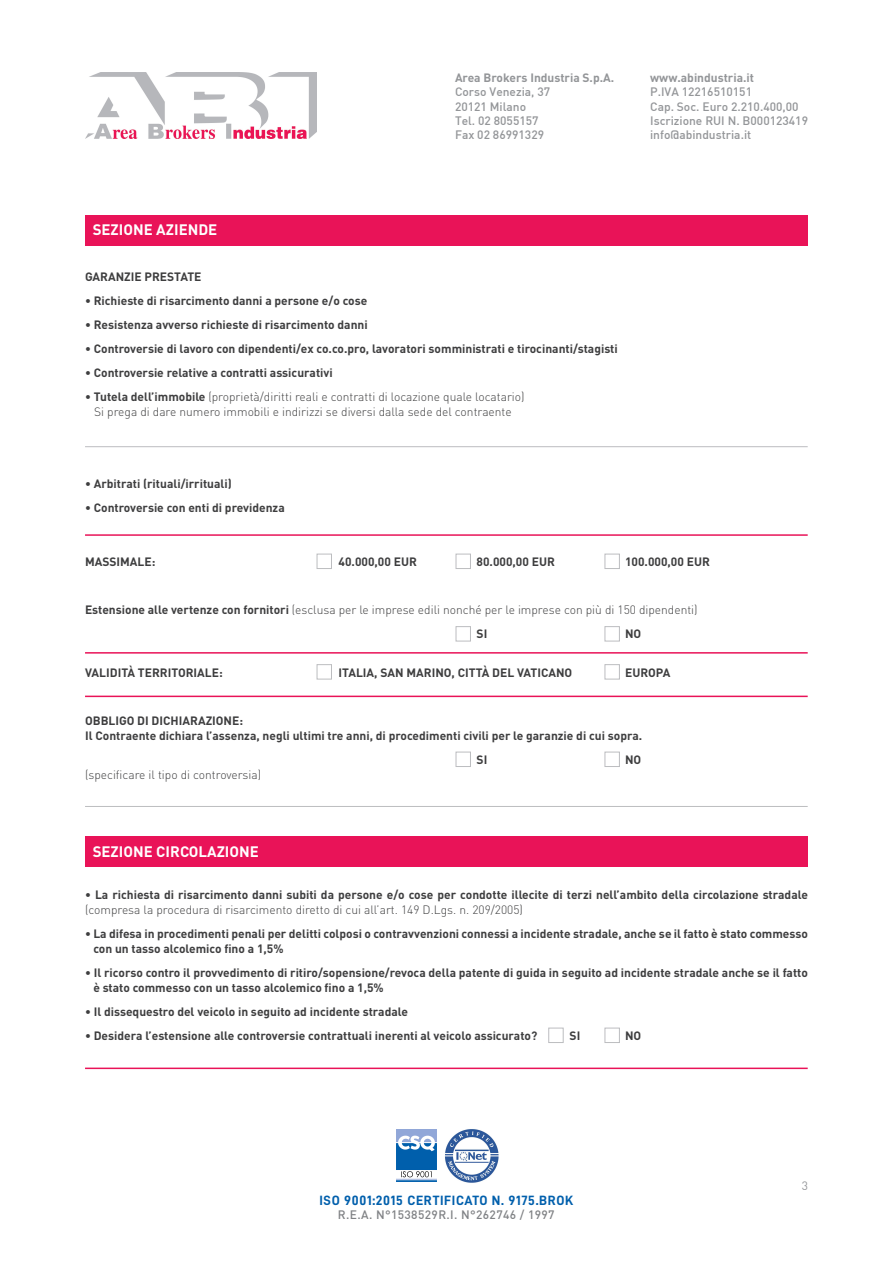
<style>
.page{position:relative;width:893px;height:1263px;background:#fff}
.page>*{position:absolute;margin:0;border:0;box-sizing:border-box;transform-origin:0 0}
.t1{font:700 15px "DIN";color:#fff}
.t2{font:13.5px "D DIN Bold";letter-spacing:.05em;color:#005fac}
.t3{font:700 12px/15px "DIN";color:#3e3e3f}
.t4{font:300 12px/15px "DIN";color:#3e3e3f;text-align:center}
.t5{font:500 12px/14.2px "DIN";color:#939598}
.t6{font:700 12px "DIN";color:#939598}
.t7{font:500 12px "DIN";letter-spacing:.03em;color:#808285}
.t8{font:12px "DIN";color:#939598}
.s1{font-weight:700}
</style>
<div class="page">
<img style="left:445px;top:1129px;width:54px;height:54px">
<img style="left:396px;top:1130px;width:41px;height:52px">
<img style="left:85px;top:72px;width:232px;height:66px">
<div style="left:85px;top:215px;width:723px;height:30px;background:#e91358"></div>
<hr style="left:85px;top:446px;width:723px;height:1px;background:#bcbdc0">
<hr style="left:85px;top:534px;width:723px;height:2px;background:#e91358">
<hr style="left:85px;top:806px;width:723px;height:1px;background:#bcbdc0">
<div style="left:605px;top:626px;width:15px;height:15px;border:1px solid #bcbdc0"></div>
<div style="left:456px;top:626px;width:15px;height:15px;border:1px solid #bcbdc0"></div>
<div style="left:605px;top:752px;width:15px;height:15px;border:1px solid #bcbdc0"></div>
<div style="left:456px;top:752px;width:15px;height:15px;border:1px solid #bcbdc0"></div>
<div style="left:456px;top:554px;width:15px;height:15px;border:1px solid #bcbdc0"></div>
<div style="left:605px;top:554px;width:15px;height:15px;border:1px solid #bcbdc0"></div>
<div style="left:317px;top:554px;width:15px;height:15px;border:1px solid #bcbdc0"></div>
<div style="left:605px;top:664px;width:15px;height:15px;border:1px solid #bcbdc0"></div>
<div style="left:317px;top:664px;width:15px;height:15px;border:1px solid #bcbdc0"></div>
<hr style="left:85px;top:652px;width:723px;height:2px;background:#e91358">
<hr style="left:85px;top:696px;width:723px;height:1px;background:#e91358">
<div style="left:85px;top:837px;width:723px;height:30px;background:#e91358"></div>
<hr style="left:85px;top:1067px;width:723px;height:2px;background:#e91358">
<div style="left:605px;top:1028px;width:15px;height:15px;border:1px solid #bcbdc0"></div>
<div style="left:549px;top:1028px;width:14px;height:15px;border:1px solid #bcbdc0"></div>
<p class="t6" style="left:455px;top:70px;width:161px">Area Brokers Industria S.p.A.</p>
<p class="t5" style="left:455px;top:84px;width:97px">Corso Venezia, 37<br>20121 Milano<br>Tel. 02 8055157<br>Fax 02 86991329</p>
<p class="t6" style="left:650px;top:70px;width:105px">www.abindustria.it</p>
<p class="t5" style="left:650px;top:84px;width:159px">P.IVA 12216510151<br>Cap. Soc. Euro 2.210.400,00<br>Iscrizione RUI N. B000123419 info@abindustria.it</p>
<p class="t1" style="left:93px;top:220px;width:126px">SEZIONE AZIENDE</p>
<p class="t3" style="left:85px;top:268px;width:118px">GARANZIE PRESTATE</p>
<p class="t3" style="left:85px;top:292px;width:284px">• Richieste di risarcimento danni a persone e/o cose</p>
<p class="t3" style="left:85px;top:316px;width:284px">• Resistenza avverso richieste di risarcimento danni</p>
<p class="t3" style="left:85px;top:340px;width:534px">• Controversie di lavoro con dipendenti/ex co.co.pro, lavoratori somministrati e tirocinanti/stagisti</p>
<p class="t3" style="left:85px;top:364px;width:249px">• Controversie relative a contratti assicurativi</p>
<p class="t4" style="left:85px;top:388px;width:441px"><span class="s1">• Tutela dell’immobile</span> (proprietà/diritti reali e contratti di locazione quale locatario)<br>Si prega di dare numero immobili e indirizzi se diversi dalla sede del contraente</p>
<p class="t3" style="left:85px;top:475px;width:148px">• Arbitrati (rituali/irrituali)</p>
<p class="t3" style="left:85px;top:499px;width:201px">• Controversie con enti di previdenza</p>
<p class="t3" style="left:85px;top:553px;width:72px">MASSIMALE:</p>
<p class="t3" style="left:339px;top:553px;width:80px">40.000,00 EUR</p>
<p class="t3" style="left:477px;top:553px;width:80px">80.000,00 EUR</p>
<p class="t3" style="left:625px;top:553px;width:86px">100.000,00 EUR</p>
<p class="t4" style="left:477px;top:597px;width:223px;line-height:24px;text-align:left;text-indent:-392px"><span class="s1">Estensione alle vertenze con fornitori</span> (esclusa per le imprese edili nonché per le imprese con più di 150 dipendenti)<br><span class="s1">SI</span></p>
<p class="t3" style="left:625px;top:625px;width:18px">NO</p>
<p class="t3" style="left:85px;top:664px;width:139px">VALIDITÀ TERRITORIALE:</p>
<p class="t3" style="left:339px;top:664px;width:235px">ITALIA, SAN MARINO, CITTÀ DEL VATICANO</p>
<p class="t3" style="left:625px;top:664px;width:47px">EUROPA</p>
<p class="t3" style="left:85px;top:712px;width:559px">OBBLIGO DI DICHIARAZIONE:<br>Il Contraente dichiara l’assenza, negli ultimi tre anni, di procedimenti civili per le garanzie di cui sopra.</p>
<p class="t3" style="left:477px;top:751px;width:12px">SI</p>
<p class="t3" style="left:625px;top:751px;width:18px">NO</p>
<p class="t4" style="left:85px;top:766px;width:178px">(specificare il tipo di controversia)</p>
<p class="t1" style="left:93px;top:842px;width:168px">SEZIONE CIRCOLAZIONE</p>
<p class="t3" style="left:85px;top:887px;width:724px">• La richiesta di risarcimento danni subiti da persone e/o cose per condotte illecite di terzi nell’ambito della circolazione stradale</p>
<p class="t4" style="left:85px;top:902px;width:439px">(compresa la procedura di risarcimento diretto di cui all’art. 149 D.Lgs. n. 209/2005)</p>
<p class="t3" style="left:93px;top:926px;width:716px;text-indent:-8px">• La difesa in procedimenti penali per delitti colposi o contravvenzioni connessi a incidente stradale, anche se il fatto è stato commesso con un tasso alcolemico fino a 1,5%</p>
<p class="t3" style="left:93px;top:965px;width:716px;text-indent:-8px">• Il ricorso contro il provvedimento di ritiro/sopensione/revoca della patente di guida in seguito ad incidente stradale anche se il fatto è stato commesso con un tasso alcolemico fino a 1,5%</p>
<p class="t3" style="left:85px;top:1004px;width:324px">• Il dissequestro del veicolo in seguito ad incidente stradale</p>
<p class="t3" style="left:85px;top:1028px;width:454px">• Desidera l’estensione alle controversie contrattuali inerenti al veicolo assicurato?</p>
<p class="t3" style="left:570px;top:1028px;width:12px">SI</p>
<p class="t3" style="left:625px;top:1028px;width:18px">NO</p>
<p class="t2" style="left:319px;top:1193px;width:255px">ISO 9001:2015 CERTIFICATO N. 9175.BROK</p>
<p class="t7" style="left:338px;top:1207px;width:218px">R.E.A. N°1538529R.I. N°262746 / 1997</p>
<p class="t8" style="left:802px;top:1178px;width:8px">3</p>
</div>
